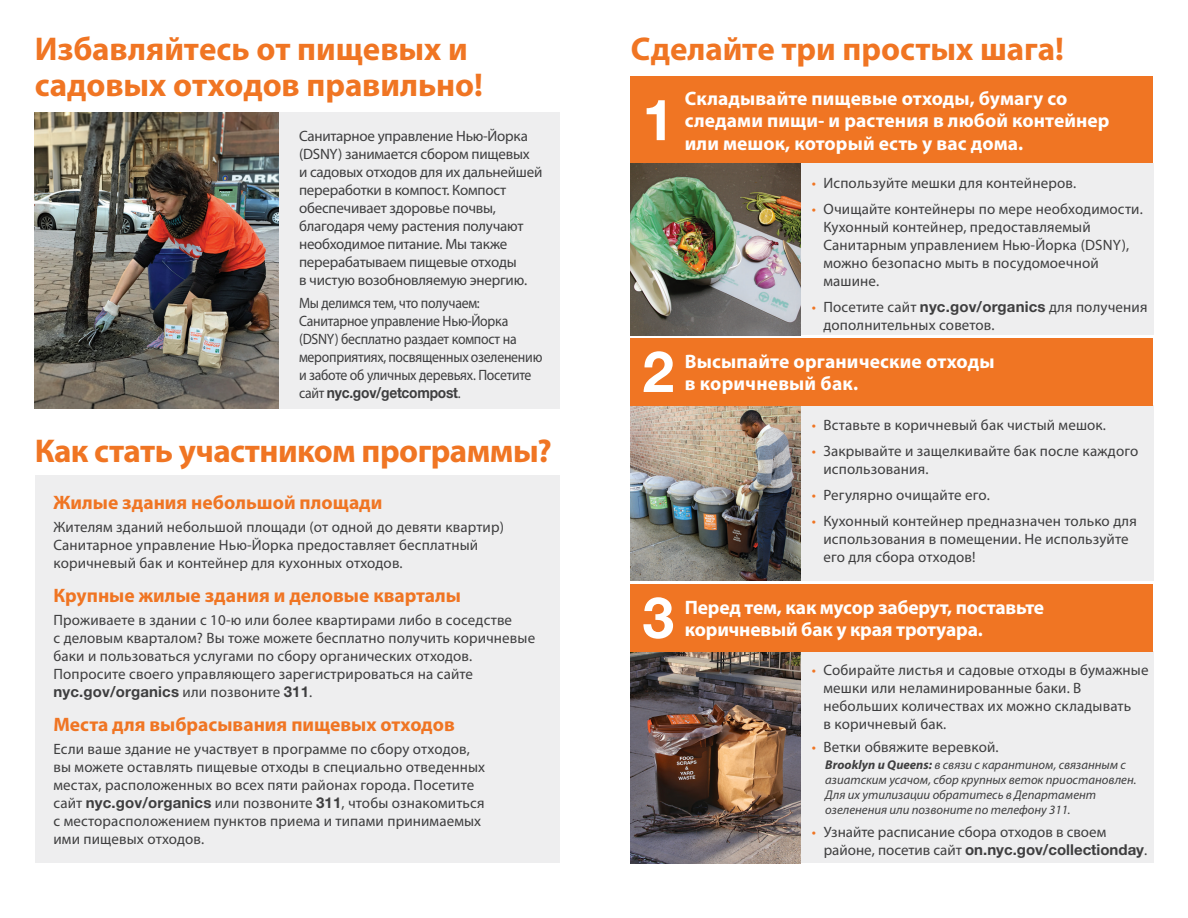
<style>
.page{position:relative;width:1188px;height:918px;background:#fff}
.page>*{position:absolute;margin:0;border:0;box-sizing:border-box;transform-origin:0 0}
.t1{font:700 57px "Helvetica Neue LT Std";color:#fff}
.t2{font:700 33px/36px "Myriad Pro";letter-spacing:-.005em;color:#f07523}
.t3{font:700 19.5px/22.5px "Myriad Pro";letter-spacing:.005em;color:#fff}
.t4{font:700 19.5px "Myriad Pro";color:#f07523}
.para{font:15px/18px "Myriad Pro";letter-spacing:.01em;color:#3e3e3f}
.para-2{font:15px/18px "Myriad Pro";letter-spacing:-.015em;color:#3e3e3f}
.para-3{font:15px/18px "Myriad Pro";letter-spacing:-.02em;color:#3e3e3f;scale:.92 1}
.t5{font:italic 12.75px/15px "Myriad Pro";color:#3e3e3f}
.s1{font-family:"Helvetica Neue LT Std";font-weight:700}
.s2{color:#f07523}
.s3{font-weight:700}
</style>
<div class="page">
<img style="left:631px;top:163px;width:170px;height:172px">
<div style="left:801px;top:163px;width:352px;height:172px;background:#eeeeef"></div>
<div style="left:631px;top:76px;width:522px;height:87px;background:#f07523"></div>
<img style="left:631px;top:651px;width:170px;height:212px">
<div style="left:801px;top:651px;width:352px;height:212px;background:#eeeeef"></div>
<div style="left:631px;top:584px;width:522px;height:67px;background:#f07523"></div>
<img style="left:631px;top:405px;width:170px;height:176px">
<div style="left:801px;top:405px;width:352px;height:176px;background:#eeeeef"></div>
<div style="left:631px;top:338px;width:522px;height:67px;background:#f07523"></div>
<div style="left:35px;top:475px;width:524px;height:388px;background:#eeeeef"></div>
<div style="left:252px;top:112px;width:307px;height:297px;background:#eeeeef"></div>
<img style="left:35px;top:112px;width:243px;height:297px">
<p class="t2" style="left:35px;top:30px;width:449px">Избавляйтесь от пищевых и садовых отходов правильно!</p>
<p class="para-2" style="left:299px;top:127px;width:245px">Санитарное управление Нью-Йорка (DSNY) занимается сбором пищевых<br>и садовых отходов для их дальнейшей переработки в компост. Компост обеспечивает здоровье почвы, благодаря чему растения получают необходимое питание. Мы также перерабатываем пищевые отходы<br>в чистую возобновляемую энергию.</p>
<p class="para-3" style="left:299px;top:294px;width:266px">Мы делимся тем, что получаем:<br>Санитарное управление Нью-Йорка (DSNY) бесплатно раздает компост на мероприятиях, посвященных озеленению и заботе об уличных деревьях. Посетите сайт <span class="s1">nyc.gov/getcompost</span>.</p>
<p class="t2" style="left:35px;top:432px;width:518px">Как стать участником программы?</p>
<p class="t4" style="left:53px;top:489px;width:330px">Жилые здания небольшой площади</p>
<p class="para" style="left:53px;top:517px;width:452px">Жителям зданий небольшой площади (от одной до девяти квартир)<br>Санитарное управление Нью-Йорка предоставляет бесплатный коричневый бак и контейнер для кухонных отходов.</p>
<p class="t4" style="left:53px;top:582px;width:409px">Крупные жилые здания и деловые кварталы</p>
<p class="para" style="left:53px;top:610px;width:483px">Проживаете в здании с 10-ю или более квартирами либо в соседстве<br>с деловым кварталом? Вы тоже можете бесплатно получить коричневые баки и пользоваться услугами по сбору органических отходов.<br>Попросите своего управляющего зарегистрироваться на сайте <span class="s1">nyc.gov/organics</span> или позвоните <span class="s1">311</span>.</p>
<p class="t4" style="left:53px;top:711px;width:403px">Места для выбрасывания пищевых отходов</p>
<p class="para" style="left:53px;top:739px;width:433px">Если ваше здание не участвует в программе по сбору отходов, вы можете оставлять пищевые отходы в специально отведенных местах, расположенных во всех пяти районах города. Посетите сайт <span class="s1">nyc.gov/organics</span> или позвоните <span class="s1">311</span>, чтобы ознакомиться с месторасположением пунктов приема и типами принимаемых ими пищевых отходов.</p>
<p class="t2" style="left:631px;top:30px;width:435px">Сделайте три простых шага!</p>
<h3 class="t1" style="left:642px;top:85px;width:33px">1</h3>
<h3 class="t1" style="left:642px;top:336px;width:33px">2</h3>
<h3 class="t3" style="left:685px;top:86px;width:426px">Складывайте пищевые отходы, бумагу со следами пищи‑ и растения в любой контейнер</h3>
<h3 class="t3" style="left:685px;top:131px;width:340px">или мешок, который есть у вас дома.</h3>
<h3 class="para" style="left:812px;top:174px;width:266px"><span class="s2">•</span> Используйте мешки для контейнеров.</h3>
<h3 class="para" style="left:823px;top:200px;width:321px;text-indent:-12px"><span class="s2">•</span> Очищайте контейнеры по мере необходимости.<br>Кухонный контейнер, предоставляемый Санитарным управлением Нью-Йорка (DSNY), можно безопасно мыть в посудомоечной машине.</h3>
<h3 class="para" style="left:823px;top:298px;width:326px;text-indent:-12px"><span class="s2">•</span> Посетите сайт <span class="s1">nyc.gov/organics</span> для получения дополнительных советов.</h3>
<h3 class="t3" style="left:685px;top:349px;width:311px">Высыпайте органические отходы</h3>
<h3 class="t3" style="left:685px;top:372px;width:175px">в коричневый бак.</h3>
<h3 class="para" style="left:812px;top:416px;width:296px"><span class="s2">•</span> Вставьте в коричневый бак чистый мешок.</h3>
<h3 class="para" style="left:823px;top:442px;width:316px;text-indent:-12px"><span class="s2">•</span> Закрывайте и защелкивайте бак после каждого использования.</h3>
<h3 class="para" style="left:812px;top:486px;width:180px"><span class="s2">•</span> Регулярно очищайте его.</h3>
<h3 class="para" style="left:823px;top:512px;width:315px;text-indent:-12px"><span class="s2">•</span> Кухонный контейнер предназначен только для использования в помещении. Не используйте его для сбора отходов!</h3>
<h3 class="t1" style="left:642px;top:582px;width:33px">3</h3>
<h3 class="t3" style="left:685px;top:595px;width:361px">Перед тем, как мусор заберут, поставьте</h3>
<h3 class="t3" style="left:685px;top:618px;width:300px">коричневый бак у края тротуара.</h3>
<h3 class="para" style="left:823px;top:660px;width:327px;text-indent:-12px"><span class="s2">•</span> Собирайте листья и садовые отходы в бумажные мешки или неламинированные баки. В небольших количествах их можно складывать<br>в коричневый бак.</h3>
<h3 class="para" style="left:812px;top:738px;width:188px"><span class="s2">•</span> Ветки обвяжите веревкой.</h3>
<h3 class="t5" style="left:825px;top:756px;width:313px"><span class="s3">Brooklyn и Queens:</span> в связи с карантином, связанным с азиатским усачом, сбор крупных веток приостановлен.<br>Для их утилизации обратитесь в Департамент озеленения или позвоните по телефону 311.</h3>
<h3 class="para" style="left:824px;top:823px;width:325px;text-indent:-12px"><span class="s2">•</span> Узнайте расписание сбора отходов в своем районе, посетив сайт <span class="s1">on.nyc.gov/collectionday</span>.</h3>
</div>
